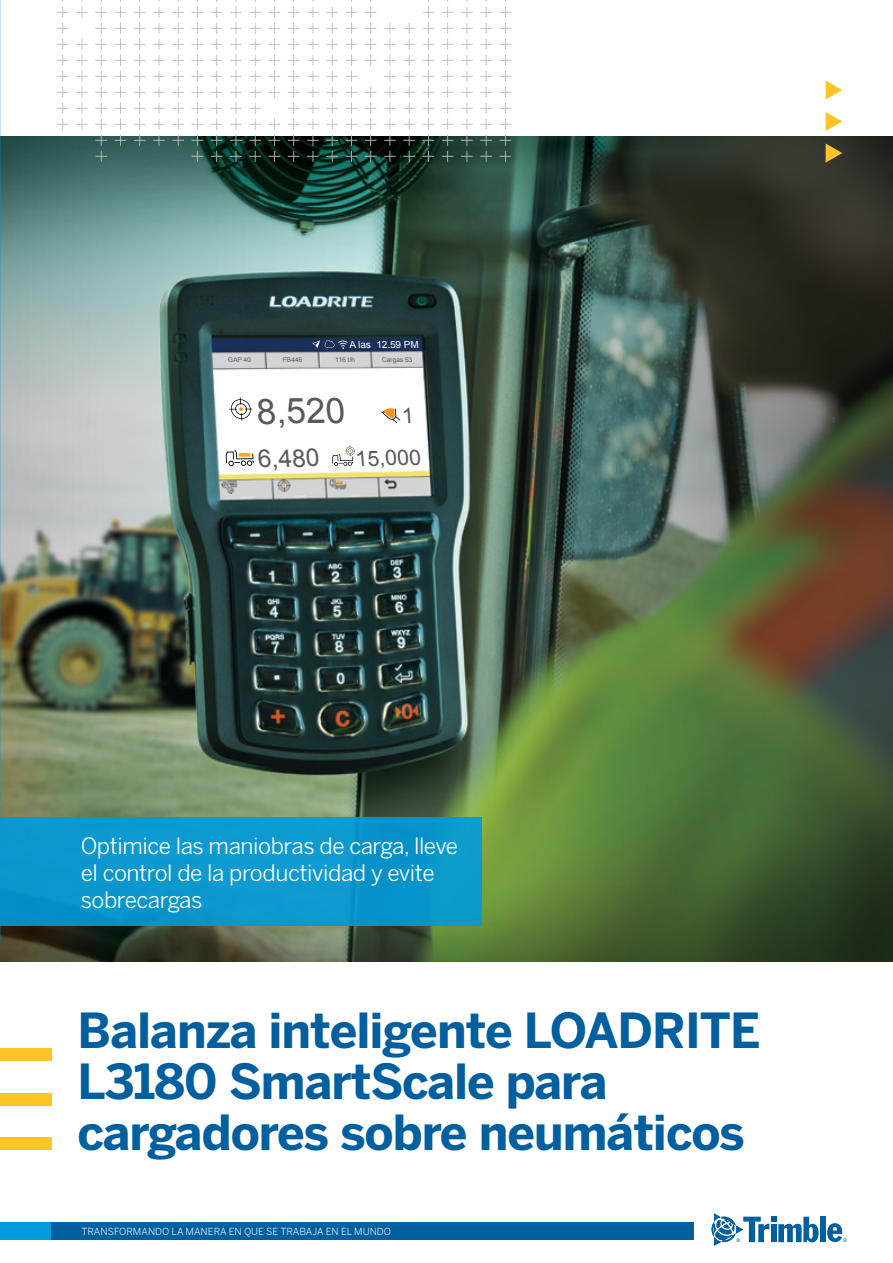
<style>
.page{position:relative;width:893px;height:1263px;background:#fff}
.page>*{position:absolute;margin:0;border:0;box-sizing:border-box;transform-origin:0 0}
.t1{font:700 48px/51px "Benton Sans";letter-spacing:-.02em;color:#005f9e}
.t2{font:35.25px "Arial";color:#58595b}
.t3{font:24.6px "Arial";color:#58595b}
.t4{font:22.5px/27px "Benton Sans";letter-spacing:-.02em;color:#fff}
.t5{font:21.3px "Arial";color:#58595b}
.t6{font:9.75px "Benton Sans";color:#fff}
.t7{font:9.75px "Arial";color:#fff}
.t8{font:6.6px "Arial";color:#58595b}
</style>
<div class="page">
<div style="left:820px;top:1217px;width:6px;height:25px;background:#005f9e"></div>
<svg style="left:712px;top:1213px;width:107px;height:33px"></svg>
<svg style="left:827px;top:1223px;width:20px;height:19px"></svg>
<div style="left:0;top:1222px;width:670px;height:18px;background:#009ada"></div>
<div style="left:51px;top:1222px;width:643px;height:18px;background:#005f9e"></div>
<img style="left:0;top:136px;width:893px;height:825px">
<svg style="left:826px;top:80px;width:16px;height:20px"></svg>
<svg style="left:826px;top:112px;width:16px;height:19px"></svg>
<svg style="left:826px;top:143px;width:16px;height:20px"></svg>
<svg style="left:57px;top:0;width:454px;height:162px"></svg>
<div style="left:0;top:1049px;width:51px;height:12px;background:#ffc425"></div>
<div style="left:0;top:1093px;width:51px;height:12px;background:#ffc425"></div>
<div style="left:0;top:1137px;width:51px;height:13px;background:#ffc425"></div>
<div style="left:0;top:818px;width:481px;height:108px;background:#0c98cd"></div>
<svg style="left:381px;top:407px;width:20px;height:16px"></svg>
<svg style="left:312px;top:340px;width:36px;height:9px"></svg>
<svg style="left:225px;top:449px;width:29px;height:17px"></svg>
<svg style="left:229px;top:397px;width:24px;height:24px"></svg>
<svg style="left:332px;top:446px;width:23px;height:20px"></svg>
<p class="t7" style="left:350px;top:338px;width:72px">A las 12.59 PM</p>
<p class="t8" style="left:228px;top:355px;width:25px">GAP 40</p>
<p class="t8" style="left:283px;top:355px;width:22px">FB446</p>
<p class="t8" style="left:336px;top:355px;width:22px">116 t/h</p>
<p class="t8" style="left:382px;top:355px;width:32px">Cargas 53</p>
<h2 class="t2" style="left:258px;top:388px;width:94px">8,520</h2>
<p class="t5" style="left:402px;top:402px;width:15px">1</p>
<p class="t3" style="left:258px;top:442px;width:63px;rotate:-1deg">6,480</p>
<p class="t5" style="left:356px;top:444px;width:67px;rotate:-1deg">15,000</p>
<p class="t4" style="left:81px;top:832px;width:379px">Optimice las maniobras de carga, lleve el control de la productividad y evite sobrecargas</p>
<h1 class="t1" style="left:77px;top:1006px;width:684px">Balanza inteligente LOADRITE<br>L3180 SmartScale para cargadores sobre neumáticos</h1>
<p class="t6" style="left:81px;top:1226px;width:311px">TRANSFORMANDO LA MANERA EN QUE SE TRABAJA EN EL MUNDO</p>
</div>
